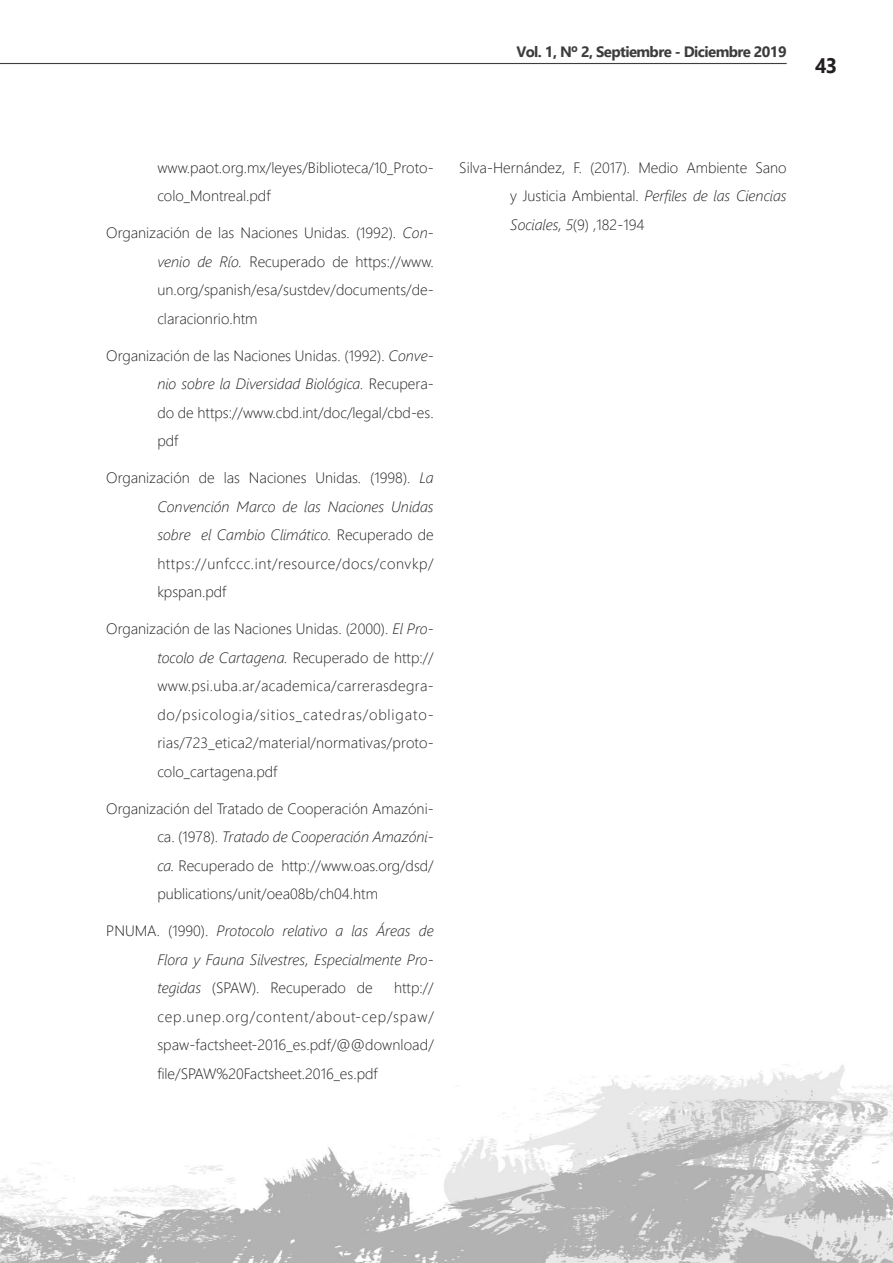
<style>
.page{position:relative;width:893px;height:1263px;background:#fff}
.page>*{position:absolute;margin:0;border:0;box-sizing:border-box;transform-origin:0 0}
.t1{font:700 21px "Gadugi";color:#231f20;scale:.95 1}
.t2{font:15px/28.5px "Webly Sleek UI Light";color:#231f20;text-align:justify}
.t3{font:italic 15px/28.5px "Webly Sleek UI Light";color:#231f20;text-align:justify}
.t4{font:700 15px "Gadugi";letter-spacing:-.04em;color:#3c3c3d}
.s1{font-style:italic}
.s2{font-style:normal}
</style>
<div class="page">
<img style="left:0;top:1064px;width:893px;height:199px">
<hr style="left:0;top:63px;width:787px;height:1px;background:#3e3e3f">
<p class="t4" style="left:516px;top:43px;width:272px">Vol. 1, Nº 2, Septiembre - Diciembre 2019</p>
<h1 class="t1" style="left:815px;top:53px;width:25px">43</h1>
<p class="t2" style="left:157px;top:152px;width:278px">www.paot.org.mx/leyes/Biblioteca/10_Proto&shy;colo_Montreal.pdf</p>
<p class="t2" style="left:157px;top:218px;width:278px;text-indent:-51px">Organización de las Naciones Unidas. (1992). <span class="s1">Con&shy;venio de Río.</span> Recuperado de https://www. un.org/spanish/esa/sustdev/documents/de&shy;claracionrio.htm</p>
<p class="t2" style="left:157px;top:340px;width:278px;text-indent:-51px">Organización de las Naciones Unidas. (1992). <span class="s1">Conve&shy;nio sobre la Diversidad Biológica.</span> Recupera&shy;do de https://www.cbd.int/doc/legal/cbd-es. pdf</p>
<p class="t2" style="left:157px;top:463px;width:278px;text-indent:-51px">Organización de las Naciones Unidas. (1998). <span class="s1">La Convención Marco de las Naciones Unidas sobre el Cambio Climático.</span> Recuperado de https://unfccc.int/resource/docs/convkp/ kpspan.pdf</p>
<p class="t2" style="left:157px;top:614px;width:278px;text-indent:-51px">Organización de las Naciones Unidas. (2000). <span class="s1">El Pro&shy;tocolo de Cartagena.</span> Recuperado de http:// www.psi.uba.ar/academica/carrerasdegra&shy;do/psicologia/sitios_catedras/obligato&shy;rias/723_etica2/material/normativas/proto&shy;colo_cartagena.pdf</p>
<p class="t2" style="left:157px;top:793px;width:278px;text-indent:-51px">Organización del Tratado de Cooperación Amazóni&shy;ca. (1978). <span class="s1">Tratado de Cooperación Amazóni&shy;ca.</span> Recuperado de http://www.oas.org/dsd/ publications/unit/oea08b/ch04.htm</p>
<p class="t3" style="left:157px;top:916px;width:278px;text-indent:-51px"><span class="s2">PNUMA. (1990).</span> Protocolo relativo a las Áreas de Flora y Fauna Silvestres, Especialmente Pro&shy;tegidas <span class="s2">(SPAW). Recuperado de</span></p>
<p class="t2" style="left:157px;top:973px;width:278px;text-indent:237px">http:// cep.unep.org/content/about-cep/spaw/ spaw-factsheet-2016_es.pdf/@@download/ file/SPAW%20Factsheet.2016_es.pdf</p>
<p class="t2" style="left:510px;top:152px;width:278px;text-indent:-51px">Silva-Hernández, F. (2017). Medio Ambiente Sano y Justicia Ambiental. <span class="s1">Perfiles de las Ciencias Sociales, 5</span>(9) ,182-194</p>
</div>
